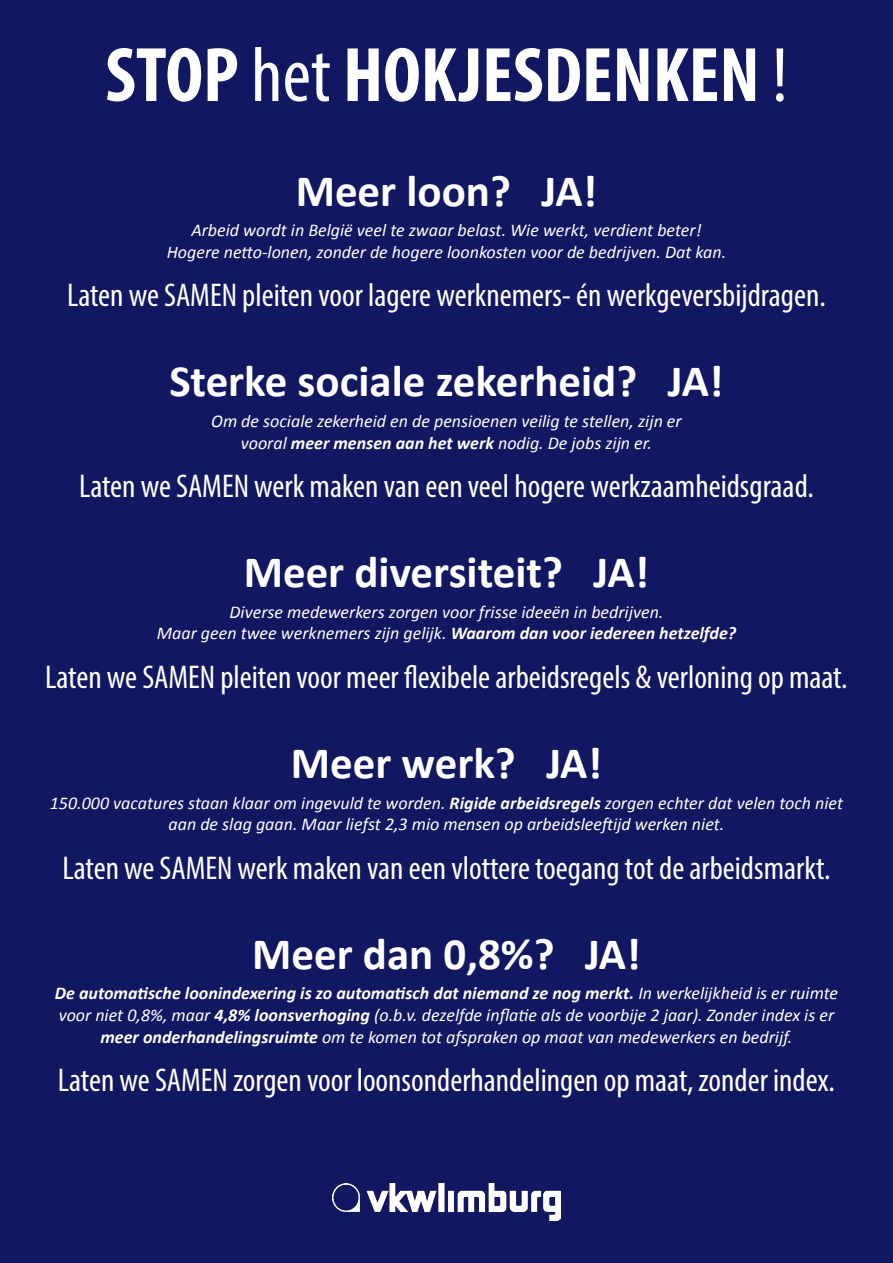
<style>
.page{position:relative;width:893px;height:1263px;background:#121761}
.page>*{position:absolute;margin:0;border:0;box-sizing:border-box;transform-origin:0 0}
.t1{font:700 condensed 78px "Myriad Pro";color:#fff}
.t2{font:700 45px "Calibri";color:#fff}
.t3{font:condensed 33px "Myriad Pro";color:#fff}
.t4{font:italic 18px/21.6px "Calibri";color:#fff;text-align:center}
.s1{font-weight:400}
.s2{font-weight:700}
</style>
<div class="page">
<img style="left:333px;top:1183px;width:227px;height:37px">
<p class="t1" style="left:105px;top:26px;width:684px">STOP <span class="s1">het</span> HOKJESDENKEN <span class="s1">!</span></p>
<p class="t2" style="left:296px;top:162px;width:303px">Meer loon? JA!</p>
<p class="t4" style="left:191px;top:219px;width:512px">Arbeid wordt in België veel te zwaar belast. Wie werkt, verdient beter!</p>
<p class="t4" style="left:167px;top:240px;width:561px">Hogere netto-lonen, zonder de hogere loonkosten voor de bedrijven. Dat kan.</p>
<p class="t3" style="left:67px;top:275px;width:760px">Laten we SAMEN pleiten voor lagere werknemers- én werkgeversbijdragen.</p>
<p class="t2" style="left:169px;top:353px;width:556px">Sterke sociale zekerheid? JA!</p>
<p class="t4" style="left:211px;top:409px;width:472px">Om de sociale zekerheid en de pensioenen veilig te stellen, zijn er</p>
<p class="t4" style="left:241px;top:431px;width:413px">vooral <span class="s2">meer mensen aan het werk</span> nodig. De jobs zijn er.</p>
<p class="t3" style="left:79px;top:466px;width:736px">Laten we SAMEN werk maken van een veel hogere werkzaamheidsgraad.</p>
<p class="t2" style="left:244px;top:543px;width:407px">Meer diversiteit? JA!</p>
<p class="t4" style="left:229px;top:600px;width:435px">Diverse medewerkers zorgen voor frisse ideeën in bedrijven.</p>
<p class="t4" style="left:157px;top:622px;width:581px">Maar geen twee werknemers zijn gelijk. <span class="s2">Waarom dan voor iedereen hetzelfde?</span></p>
<p class="t3" style="left:45px;top:657px;width:804px">Laten we SAMEN pleiten voor meer flexibele arbeidsregels &amp; verloning op maat.</p>
<p class="t2" style="left:291px;top:734px;width:313px">Meer werk? JA!</p>
<p class="t4" style="left:50px;top:791px;width:795px">150.000 vacatures staan klaar om ingevuld te worden. <span class="s2">Rigide arbeidsregels</span> zorgen echter dat velen toch niet aan de slag gaan. Maar liefst 2,3 mio mensen op arbeidsleeftijd werken niet.</p>
<p class="t3" style="left:63px;top:848px;width:769px">Laten we SAMEN werk maken van een vlottere toegang tot de arbeidsmarkt.</p>
<p class="t2" style="left:252px;top:925px;width:390px">Meer dan 0,8%? JA!</p>
<p class="t4" style="left:55px;top:982px;width:785px"><span class="s2">De automatische loonindexering is zo automatisch dat niemand ze nog merkt.</span> In werkelijkheid is er ruimte voor niet 0,8%, maar <span class="s2">4,8% loonsverhoging</span> (o.b.v. dezelfde inflatie als de voorbije 2 jaar). Zonder index is er <span class="s2">meer onderhandelingsruimte</span> om te komen tot afspraken op maat van medewerkers en bedrijf.</p>
<p class="t3" style="left:58px;top:1060px;width:779px">Laten we SAMEN zorgen voor loonsonderhandelingen op maat, zonder index.</p>
</div>
